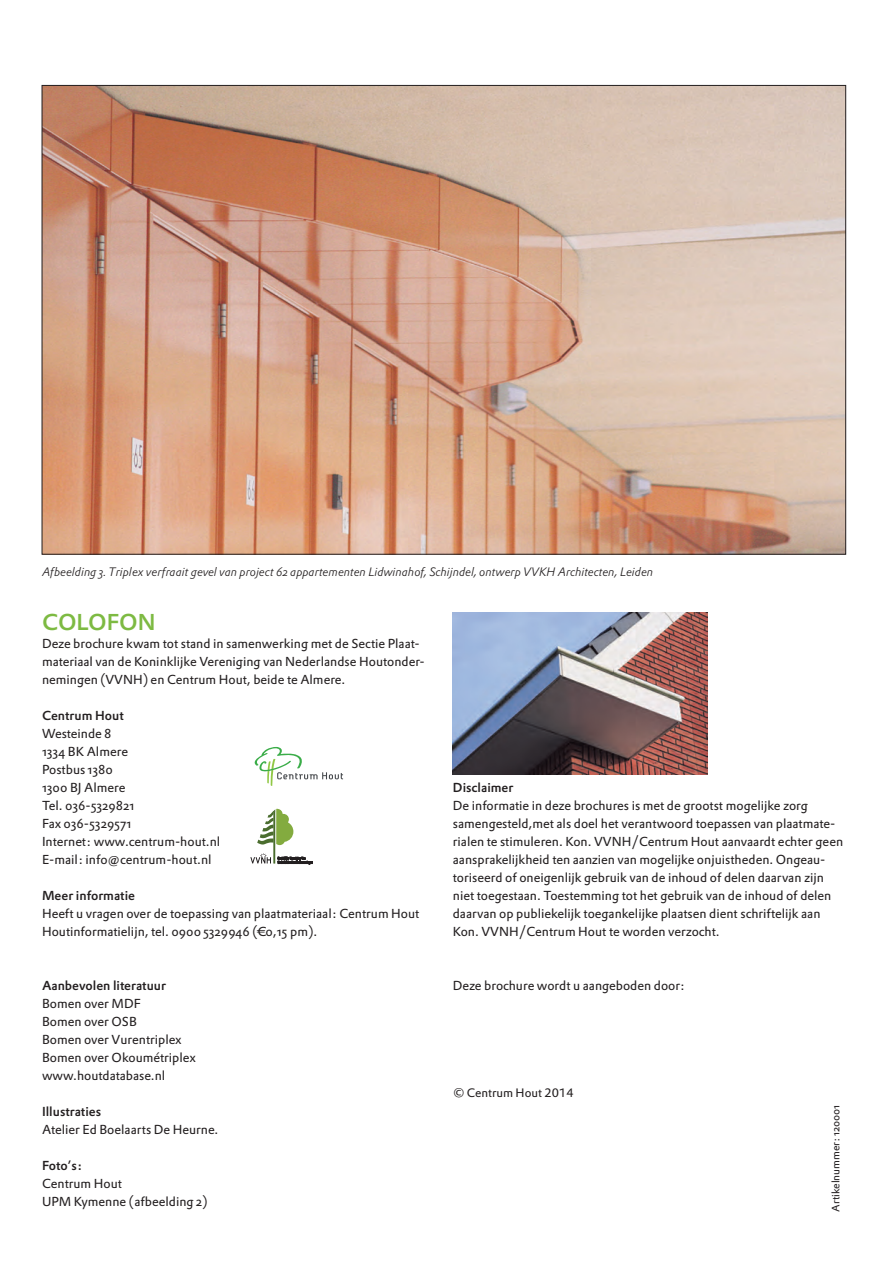
<style>
.page{position:relative;width:893px;height:1263px;background:#fff}
.page>*{position:absolute;margin:0;border:0;box-sizing:border-box;transform-origin:0 0}
.t1{font:22.5px "DTL Prokyon T Medium";letter-spacing:-.005em;color:#7dba42}
.t2{font:12.75px/18px "DTL Prokyon ST";color:#231f20}
.t3{font:italic 12px "DTL Prokyon ST Light";color:#231f20}
.t4{font:12px "DTL Prokyon T";color:#231f20}
.t5{font:10.5px "DTL Prokyon ST";color:#231f20}
.s1{font-family:"DTL Prokyon ST Medium"}
.s2{font-family:"DTL Prokyon T Medium"}
</style>
<div class="page">
<img style="left:44px;top:87px;width:800px;height:466px">
<img style="left:452px;top:612px;width:255px;height:163px">
<svg style="left:254px;top:747px;width:89px;height:39px"></svg>
<svg style="left:278px;top:857px;width:34px;height:7px"></svg>
<hr style="left:273px;top:811px;width:3px;height:52px;background:#496c2d">
<svg style="left:250px;top:853px;width:21px;height:11px"></svg>
<svg style="left:257px;top:809px;width:36px;height:36px"></svg>
<p class="t3" style="left:42px;top:564px;width:613px">Afbeelding 3. Triplex verfraait gevel van project 62 appartementen Lidwinahof, Schijndel, ontwerp VVKH Architecten, Leiden</p>
<p class="t1" style="left:42px;top:607px;width:115px">coloFon</p>
<p class="t2" style="left:42px;top:634px;width:384px">Deze brochure kwam tot stand in samenwerking met de Sectie Plaat&shy;materiaal van de Koninklijke Vereniging van Nederlandse Houtonder&shy;nemingen (VVNH) en Centrum Hout, beide te Almere.</p>
<p class="t2" style="left:42px;top:706px;width:180px"><span class="s1">Centrum Hout<br></span>Westeinde 8<br>1334 BK Almere<br>Postbus 1380<br>1300 BJ Almere<br>Tel. 036-5329821<br>Fax 036-5329571<br>Internet: www.centrum-hout.nl<br>E-mail: info@centrum-hout.nl</p>
<p class="t2" style="left:42px;top:886px;width:379px"><span class="s2">meer informatie<br></span>Heeft u vragen over de toepassing van plaatmateriaal: Centrum Hout<br>Houtinformatielijn, tel. 0900 5329946 (€0,15 pm).</p>
<p class="t2" style="left:42px;top:976px;width:155px"><span class="s2">aanbevolen literatuur<br></span>Bomen over MDF<br>Bomen over OSB<br>Bomen over Vurentriplex<br>Bomen over Okoumétriplex www.houtdatabase.nl</p>
<p class="t2" style="left:42px;top:1102px;width:178px"><span class="s2">illustraties<br></span>Atelier Ed Boelaarts De Heurne.</p>
<p class="t2" style="left:42px;top:1156px;width:167px"><span class="s1">Foto’s:<br></span>Centrum Hout<br>UPM Kymenne (afbeelding 2)</p>
<p class="t2" style="left:453px;top:778px;width:392px"><span class="s1">Disclaimer<br></span>De informatie in deze brochures is met de grootst mogelijke zorg samengesteld,met als doel het verantwoord toepassen van plaatmate&shy;rialen te stimuleren. Kon. VVNH/Centrum Hout aanvaardt echter geen aansprakelijkheid ten aanzien van mogelijke onjuistheden. Ongeau&shy;toriseerd of oneigenlijk gebruik van de inhoud of delen daarvan zijn niet toegestaan. Toestemming tot het gebruik van de inhoud of delen daarvan op publiekelijk toegankelijke plaatsen dient schriftelijk aan Kon. VVNH/Centrum Hout te worden verzocht.</p>
<p class="t2" style="left:453px;top:976px;width:233px">Deze brochure wordt u aangeboden door:</p>
<p class="t4" style="left:453px;top:1085px;width:122px">© Centrum Hout 2014</p>
<p class="t2" style="left:453px;top:1084px;width:122px">© Centrum Hout 2013</p>
<p class="t5" style="left:829px;top:1212px;width:109px;rotate:-90deg">Artikelnummer: 120001</p>
</div>
